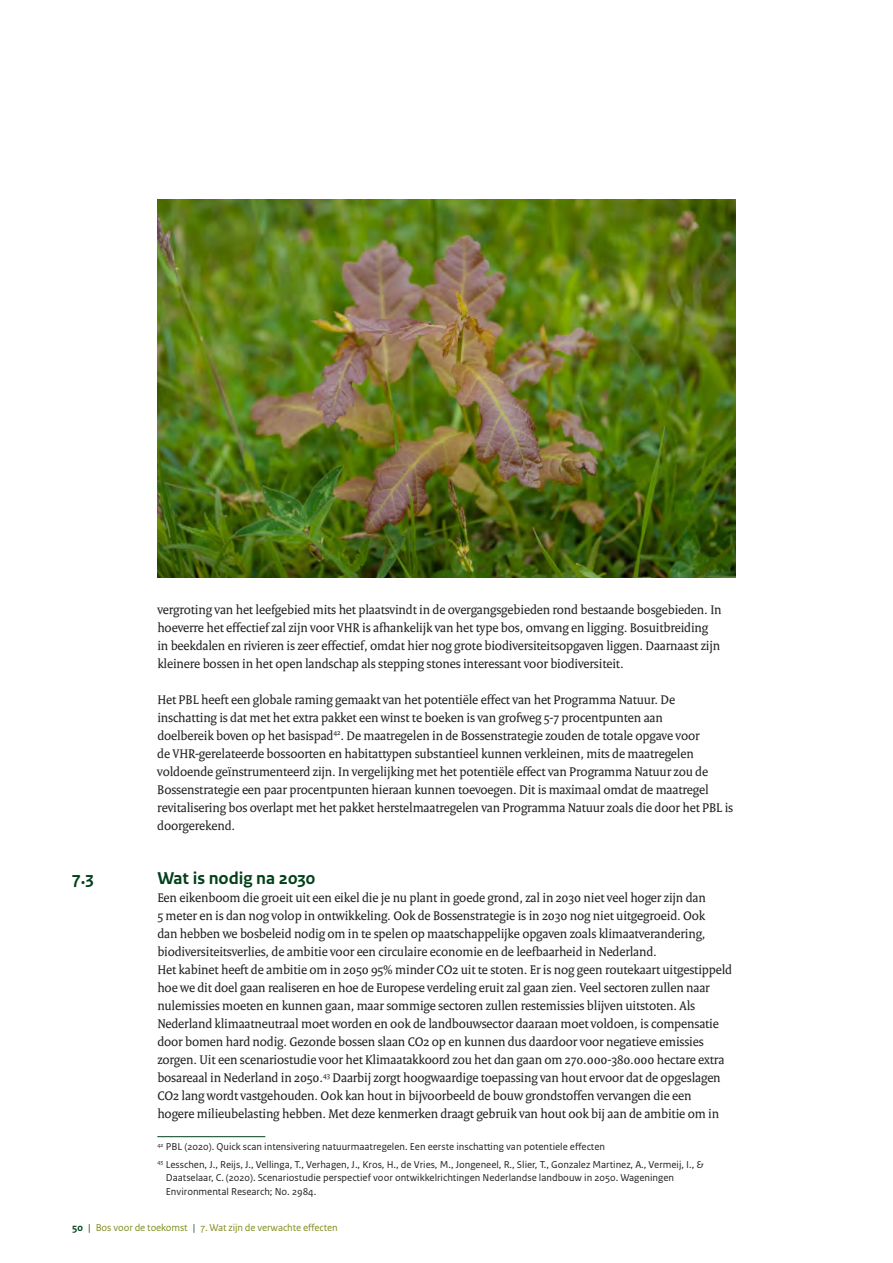
<style>
.page{position:relative;width:893px;height:1263px;background:#fff}
.page>*{position:absolute;margin:0;border:0;box-sizing:border-box;transform-origin:0 0}
.t1{font:700 18px "Rijksoverheid Sans Text";color:#004019}
._10_RO_Broodtekst_Se{font:13.5px/18px "Rijksoverheid Serif";letter-spacing:-.01em;color:#231f20}
._14_RO_Voetnoot{font:10.5px/13.5px "Rijksoverheid Sans Text";color:#231f20}
.t2{font:10.5px "Rijksoverheid Sans Text";letter-spacing:-.01em;color:#808d1d}
.s1{font-weight:700;color:#004019}
.s2{color:#004019}
</style>
<div class="page">
<hr style="left:157px;top:1136px;width:108px;height:1px;background:#004019">
<img style="left:157px;top:200px;width:579px;height:378px">
<p class="_10_RO_Broodtekst_Se" style="left:157px;top:600px;width:566px">vergroting van het leefgebied mits het plaatsvindt in de overgangsgebieden rond bestaande bosgebieden. In hoeverre het effectief zal zijn voor VHR is afhankelijk van het type bos, omvang en ligging. Bosuitbreiding in beekdalen en rivieren is zeer effectief, omdat hier nog grote biodiversiteitsopgaven liggen. Daarnaast zijn kleinere bossen in het open landschap als stepping stones interessant voor biodiversiteit.</p>
<p class="_10_RO_Broodtekst_Se" style="left:157px;top:690px;width:577px">Het PBL heeft een globale raming gemaakt van het potentiële effect van het Programma Natuur. De inschatting is dat met het extra pakket een winst te boeken is van grofweg 5-7 procentpunten aan<br>doelbereik boven op het basispad<sup>42</sup>. De maatregelen in de Bossenstrategie zouden de totale opgave voor<br>de VHR-gerelateerde bossoorten en habitattypen substantieel kunnen verkleinen, mits de maatregelen voldoende geïnstrumenteerd zijn. In vergelijking met het potentiële effect van Programma Natuur zou de Bossenstrategie een paar procentpunten hieraan kunnen toevoegen. Dit is maximaal omdat de maatregel revitalisering bos overlapt met het pakket herstelmaatregelen van Programma Natuur zoals die door het PBL is doorgerekend.</p>
<p class="t1" style="left:72px;top:868px;width:23px">7.3</p>
<p class="t1" style="left:157px;top:868px;width:159px">Wat is nodig na 2030</p>
<p class="_10_RO_Broodtekst_Se" style="left:157px;top:888px;width:550px;text-align:justify">Een eikenboom die groeit uit een eikel die je nu plant in goede grond, zal in 2030 niet veel hoger zijn dan 5 meter en is dan nog volop in ontwikkeling. Ook de Bossenstrategie is in 2030 nog niet uitgegroeid. Ook dan hebben we bosbeleid nodig om in te spelen op maatschappelijke opgaven zoals klimaatverandering, biodiversiteitsverlies, de ambitie voor een circulaire economie en de leefbaarheid in Nederland.</p>
<p class="_10_RO_Broodtekst_Se" style="left:157px;top:960px;width:576px">Het kabinet heeft de ambitie om in 2050 95% minder CO2 uit te stoten. Er is nog geen routekaart uitgestippeld hoe we dit doel gaan realiseren en hoe de Europese verdeling eruit zal gaan zien. Veel sectoren zullen naar nulemissies moeten en kunnen gaan, maar sommige sectoren zullen restemissies blijven uitstoten. Als Nederland klimaatneutraal moet worden en ook de landbouwsector daaraan moet voldoen, is compensatie door bomen hard nodig. Gezonde bossen slaan CO2 op en kunnen dus daardoor voor negatieve emissies zorgen. Uit een scenariostudie voor het Klimaatakkoord zou het dan gaan om 270.000-380.000 hectare extra bosareaal in Nederland in 2050.<sup>43</sup> Daarbij zorgt hoogwaardige toepassing van hout ervoor dat de opgeslagen CO2 lang wordt vastgehouden. Ook kan hout in bijvoorbeeld de bouw grondstoffen vervangen die een<br>hogere milieubelasting hebben. Met deze kenmerken draagt gebruik van hout ook bij aan de ambitie om in</p>
<p class="_14_RO_Voetnoot" style="left:157px;top:1140px;width:449px"><sup>42</sup> PBL (2020). Quick scan intensivering natuurmaatregelen. Een eerste inschatting van potentiele effecten</p>
<p class="_14_RO_Voetnoot" style="left:166px;top:1158px;width:540px;text-indent:-9px"><sup>43</sup> Lesschen, J., Reijs, J., Vellinga, T., Verhagen, J., Kros, H., de Vries, M., Jongeneel, R., Slier, T., Gonzalez Martinez, A., Vermeij, I., &amp;<br>Daatselaar, C. (2020). Scenariostudie perspectief voor ontwikkelrichtingen Nederlandse landbouw in 2050. Wageningen<br>Environmental Research; No. 2984.</p>
<p class="t2" style="left:72px;top:1221px;width:267px"><span class="s1">50</span> <span class="s2">|</span> Bos voor de toekomst <span class="s2">|</span> 7. Wat zijn de verwachte effecten</p>
</div>
